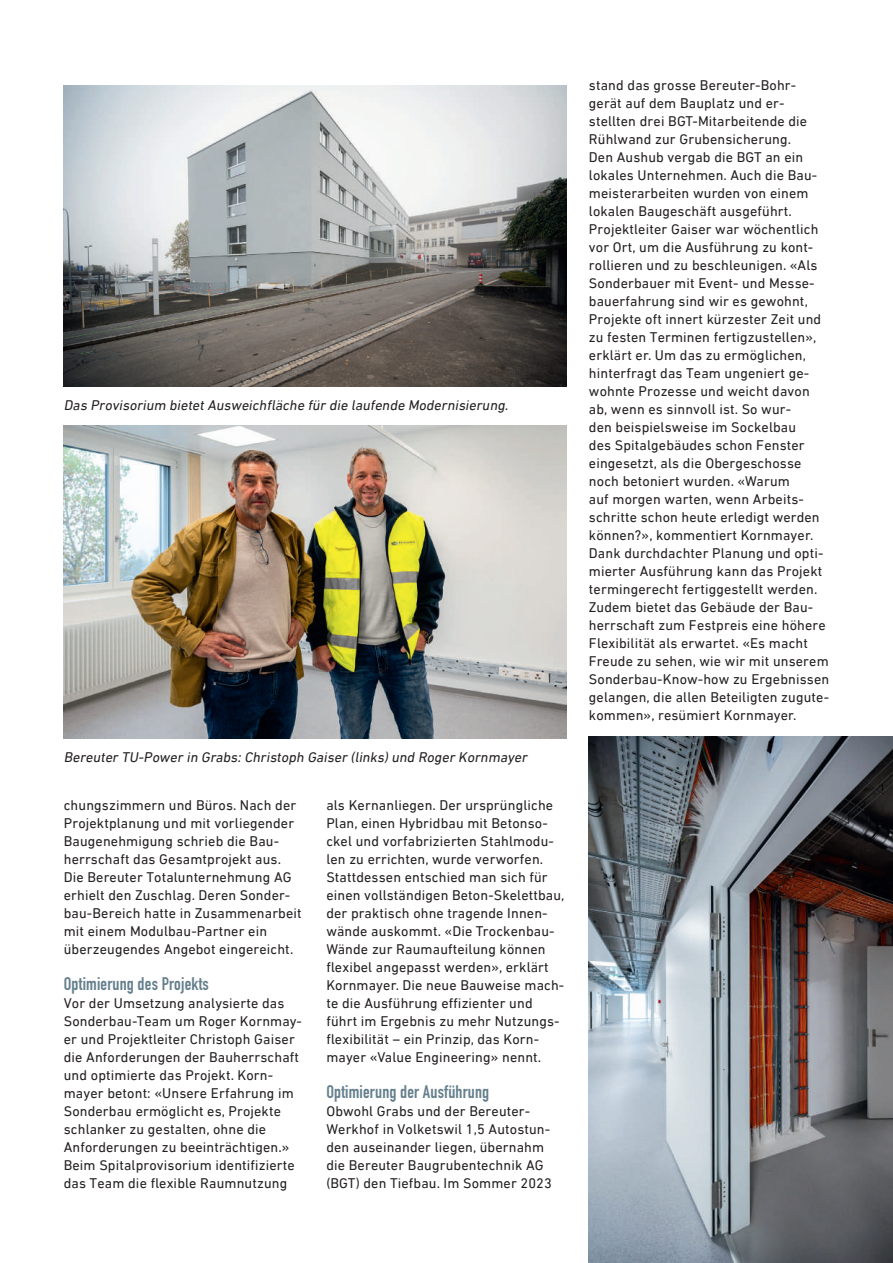
<style>
.page{position:relative;width:893px;height:1263px;background:#fff}
.page>*{position:absolute;margin:0;border:0;box-sizing:border-box;transform-origin:0 0}
.t1{font:700 18px "DIN Condensed";letter-spacing:.01em;color:#647f8c}
.t2{font:14.25px/18px "DIN Next LT Pro";letter-spacing:.01em;color:#231f20}
.t3{font:italic 14.25px "DIN Next LT Pro";color:#231f20}
</style>
<div class="page">
<img style="left:64px;top:85px;width:503px;height:302px">
<img style="left:64px;top:425px;width:503px;height:314px">
<img style="left:589px;top:736px;width:304px;height:527px">
<p class="t3" style="left:64px;top:397px;width:449px">Das Provisorium bietet Ausweichfläche für die laufende Modernisierung.</p>
<p class="t3" style="left:64px;top:749px;width:468px">Bereuter TU-Power in Grabs: Christoph Gaiser (links) und Roger Kornmayer</p>
<p class="t2" style="left:64px;top:796px;width:239px">chungszimmern und Büros. Nach der Projektplanung und mit vorliegender Baugenehmigung schrieb die Bau&shy;herrschaft das Gesamtprojekt aus.<br>Die Bereuter Totalunternehmung AG erhielt den Zuschlag. Deren Sonder&shy;bau-Bereich hatte in Zusammenarbeit mit einem Modulbau-Partner ein überzeugendes Angebot eingereicht.</p>
<p class="t1" style="left:64px;top:972px;width:147px">Optimierung des Projekts</p>
<p class="t2" style="left:64px;top:994px;width:240px">Vor der Umsetzung analysierte das Sonderbau-Team um Roger Kornmay&shy;er und Projektleiter Christoph Gaiser die Anforderungen der Bauherrschaft und optimierte das Projekt. Korn&shy;mayer betont: «Unsere Erfahrung im Sonderbau ermöglicht es, Projekte schlanker zu gestalten, ohne die Anforderungen zu beeinträchtigen.» Beim Spitalprovisorium identifizierte das Team die flexible Raumnutzung</p>
<p class="t2" style="left:326px;top:796px;width:240px">als Kernanliegen. Der ursprüngliche Plan, einen Hybridbau mit Betonso&shy;ckel und vorfabrizierten Stahlmodu&shy;len zu errichten, wurde verworfen.<br>Stattdessen entschied man sich für einen vollständigen Beton-Skelettbau, der praktisch ohne tragende Innen&shy;wände auskommt. «Die Trockenbau-Wände zur Raumaufteilung können flexibel angepasst werden», erklärt Kornmayer. Die neue Bauweise mach&shy;te die Ausführung effizienter und führt im Ergebnis zu mehr Nutzungs&shy;flexibilität – ein Prinzip, das Korn&shy;mayer «Value Engineering» nennt.</p>
<p class="t1" style="left:326px;top:1080px;width:164px">Optimierung der Ausführung</p>
<p class="t2" style="left:326px;top:1102px;width:227px">Obwohl Grabs und der Bereuter-Werkhof in Volketswil 1,5 Autostun&shy;den auseinander liegen, übernahm die Bereuter Baugrubentechnik AG (BGT) den Tiefbau. Im Sommer 2023</p>
<p class="t2" style="left:589px;top:76px;width:242px">stand das grosse Bereuter-Bohr&shy;gerät auf dem Bauplatz und er&shy;stellten drei BGT-Mitarbeitende die Rühlwand zur Grubensicherung.<br>Den Aushub vergab die BGT an ein lokales Unternehmen. Auch die Bau&shy;meisterarbeiten wurden von einem lokalen Baugeschäft ausgeführt.<br>Projektleiter Gaiser war wöchentlich vor Ort, um die Ausführung zu kont&shy;rollieren und zu beschleunigen. «Als Sonderbauer mit Event- und Messe&shy;bauerfahrung sind wir es gewohnt, Projekte oft innert kürzester Zeit und zu festen Terminen fertigzustellen», erklärt er. Um das zu ermöglichen, hinterfragt das Team ungeniert ge&shy;wohnte Prozesse und weicht davon ab, wenn es sinnvoll ist. So wur-<br>den beispielsweise im Sockelbau<br>des Spitalgebäudes schon Fenster eingesetzt, als die Obergeschosse noch betoniert wurden. «Warum<br>auf morgen warten, wenn Arbeits&shy;schritte schon heute erledigt werden können?», kommentiert Kornmayer.<br>Dank durchdachter Planung und opti&shy;mierter Ausführung kann das Projekt termingerecht fertiggestellt werden.<br>Zudem bietet das Gebäude der Bau&shy;herrschaft zum Festpreis eine höhere Flexibilität als erwartet. «Es macht Freude zu sehen, wie wir mit unserem Sonderbau-Know-how zu Ergebnissen gelangen, die allen Beteiligten zugute&shy;kommen», resümiert Kornmayer.</p>
</div>
